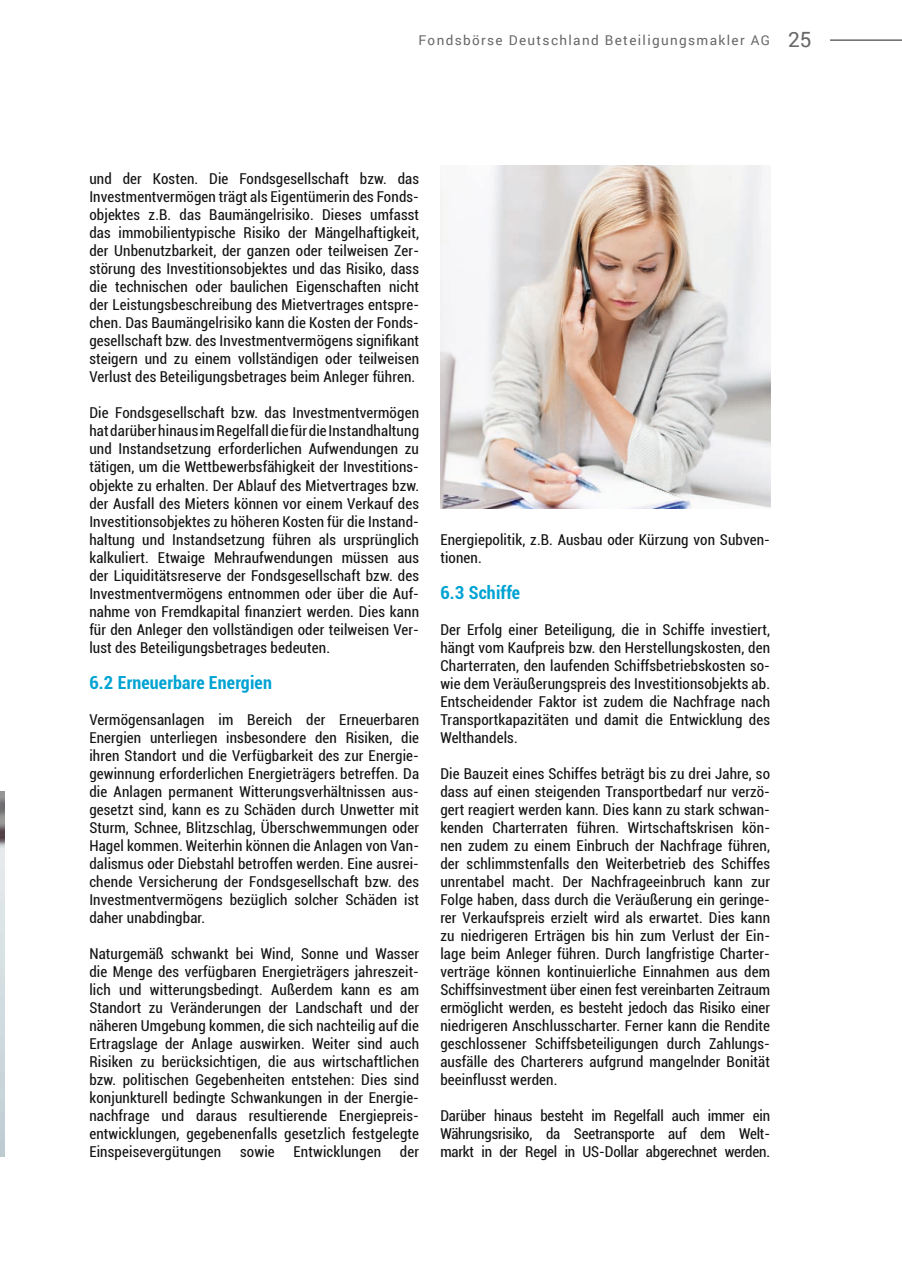
<style>
.page{position:relative;width:902px;height:1272px;background:#fff}
.page>*{position:absolute;margin:0;border:0;box-sizing:border-box;transform-origin:0 0}
.t1{font:700 condensed 18px "Roboto";letter-spacing:.01em;color:#00a3d3}
.t2{font:condensed 15px/18px "Roboto";letter-spacing:.01em;color:#131413;text-align:justify}
.t3{font:13.5px "Roboto";letter-spacing:.1em;color:#686867}
.s1{font-size:21px}
</style>
<div class="page">
<hr style="left:830px;top:39px;width:71px;height:2px;background:#686867">
<img style="left:440px;top:166px;width:330px;height:342px">
<img style="left:0;top:791px;width:4px;height:365px">
<p class="t3" style="left:418px;top:31px;width:394px">Fondsbörse Deutschland Beteiligungsmakler AG <span class="s1">25</span></p>
<p class="t2" style="left:89px;top:169px;width:331px">und der Kosten. Die Fondsgesellschaft bzw. das Investmentvermögen trägt als Eigentümerin des Fonds&shy;objektes z.B. das Baumängelrisiko. Dieses umfasst das immobilientypische Risiko der Mängelhaftigkeit, der Unbenutzbarkeit, der ganzen oder teilweisen Zer&shy;störung des Investitionsobjektes und das Risiko, dass die technischen oder baulichen Eigenschaften nicht der Leistungsbeschreibung des Mietvertrages entspre&shy;chen. Das Baumängelrisiko kann die Kosten der Fonds&shy;gesellschaft bzw. des Investmentvermögens signifikant steigern und zu einem vollständigen oder teilweisen Verlust des Beteiligungsbetrages beim Anleger führen.</p>
<p class="t2" style="left:89px;top:403px;width:331px">Die Fondsgesellschaft bzw. das Investmentvermögen hat darüber hinaus im Regelfall die für die Instandhaltung und Instandsetzung erforderlichen Aufwendungen zu tätigen, um die Wettbewerbsfähigkeit der Investitions&shy;objekte zu erhalten. Der Ablauf des Mietvertrages bzw. der Ausfall des Mieters können vor einem Verkauf des Investitionsobjektes zu höheren Kosten für die Instand&shy;haltung und Instandsetzung führen als ursprünglich kalkuliert. Etwaige Mehraufwendungen müssen aus der Liquiditätsreserve der Fondsgesellschaft bzw. des Investmentvermögens entnommen oder über die Auf&shy;nahme von Fremdkapital finanziert werden. Dies kann für den Anleger den vollständigen oder teilweisen Ver&shy;lust des Beteiligungsbetrages bedeuten.</p>
<p class="t1" style="left:89px;top:669px;width:184px">6.2 Erneuerbare Energien</p>
<p class="t2" style="left:89px;top:709px;width:331px">Vermögensanlagen im Bereich der Erneuerbaren Energien unterliegen insbesondere den Risiken, die ihren Standort und die Verfügbarkeit des zur Energie&shy;gewinnung erforderlichen Energieträgers betreffen. Da die Anlagen permanent Witterungsverhältnissen aus&shy;gesetzt sind, kann es zu Schäden durch Unwetter mit Sturm, Schnee, Blitzschlag, Überschwemmungen oder Hagel kommen. Weiterhin können die Anlagen von Van&shy;dalismus oder Diebstahl betroffen werden. Eine ausrei&shy;chende Versicherung der Fondsgesellschaft bzw. des Investmentvermögens bezüglich solcher Schäden ist daher unabdingbar.</p>
<p class="t2" style="left:89px;top:943px;width:331px">Naturgemäß schwankt bei Wind, Sonne und Wasser die Menge des verfügbaren Energieträgers jahreszeit&shy;lich und witterungsbedingt. Außerdem kann es am Standort zu Veränderungen der Landschaft und der näheren Umgebung kommen, die sich nachteilig auf die Ertragslage der Anlage auswirken. Weiter sind auch Risiken zu berücksichtigen, die aus wirtschaftlichen bzw. politischen Gegebenheiten entstehen: Dies sind konjunkturell bedingte Schwankungen in der Energie&shy;nachfrage und daraus resultierende Energiepreis&shy;entwicklungen, gegebenenfalls gesetzlich festgelegte Einspeisevergütungen</p>
<p class="t2" style="left:240px;top:1141px;width:36px">sowie</p>
<p class="t2" style="left:293px;top:1141px;width:89px">Entwicklungen</p>
<p class="t2" style="left:400px;top:1141px;width:21px">der</p>
<p class="t2" style="left:440px;top:529px;width:331px">Energiepolitik, z.B. Ausbau oder Kürzung von Subven&shy;tionen.</p>
<p class="t1" style="left:440px;top:579px;width:81px">6.3 Schiffe</p>
<p class="t2" style="left:440px;top:619px;width:331px">Der Erfolg einer Beteiligung, die in Schiffe investiert, hängt vom Kaufpreis bzw. den Herstellungskosten, den Charterraten, den laufenden Schiffsbetriebskosten so&shy;wie dem Veräußerungspreis des Investitionsobjekts ab.<br>Entscheidender Faktor ist zudem die Nachfrage nach Transportkapazitäten und damit die Entwicklung des Welthandels.</p>
<p class="t2" style="left:440px;top:763px;width:331px">Die Bauzeit eines Schiffes beträgt bis zu drei Jahre, so dass auf einen steigenden Transportbedarf nur verzö&shy;gert reagiert werden kann. Dies kann zu stark schwan&shy;kenden Charterraten führen. Wirtschaftskrisen kön&shy;nen zudem zu einem Einbruch der Nachfrage führen, der schlimmstenfalls den Weiterbetrieb des Schiffes unrentabel macht. Der Nachfrageeinbruch kann zur Folge haben, dass durch die Veräußerung ein geringe&shy;rer Verkaufspreis erzielt wird als erwartet. Dies kann zu niedrigeren Erträgen bis hin zum Verlust der Ein&shy;lage beim Anleger führen. Durch langfristige Charter&shy;verträge können kontinuierliche Einnahmen aus dem Schiffsinvestment über einen fest vereinbarten Zeitraum ermöglicht werden, es besteht jedoch das Risiko einer niedrigeren Anschlusscharter. Ferner kann die Rendite geschlossener Schiffsbeteiligungen durch Zahlungs&shy;ausfälle des Charterers aufgrund mangelnder Bonität beeinflusst werden.</p>
<p class="t2" style="left:440px;top:1105px;width:331px">Darüber hinaus besteht im Regelfall auch immer ein Währungsrisiko, da Seetransporte auf dem Welt&shy;markt in der Regel in US-Dollar abgerechnet werden.</p>
</div>
